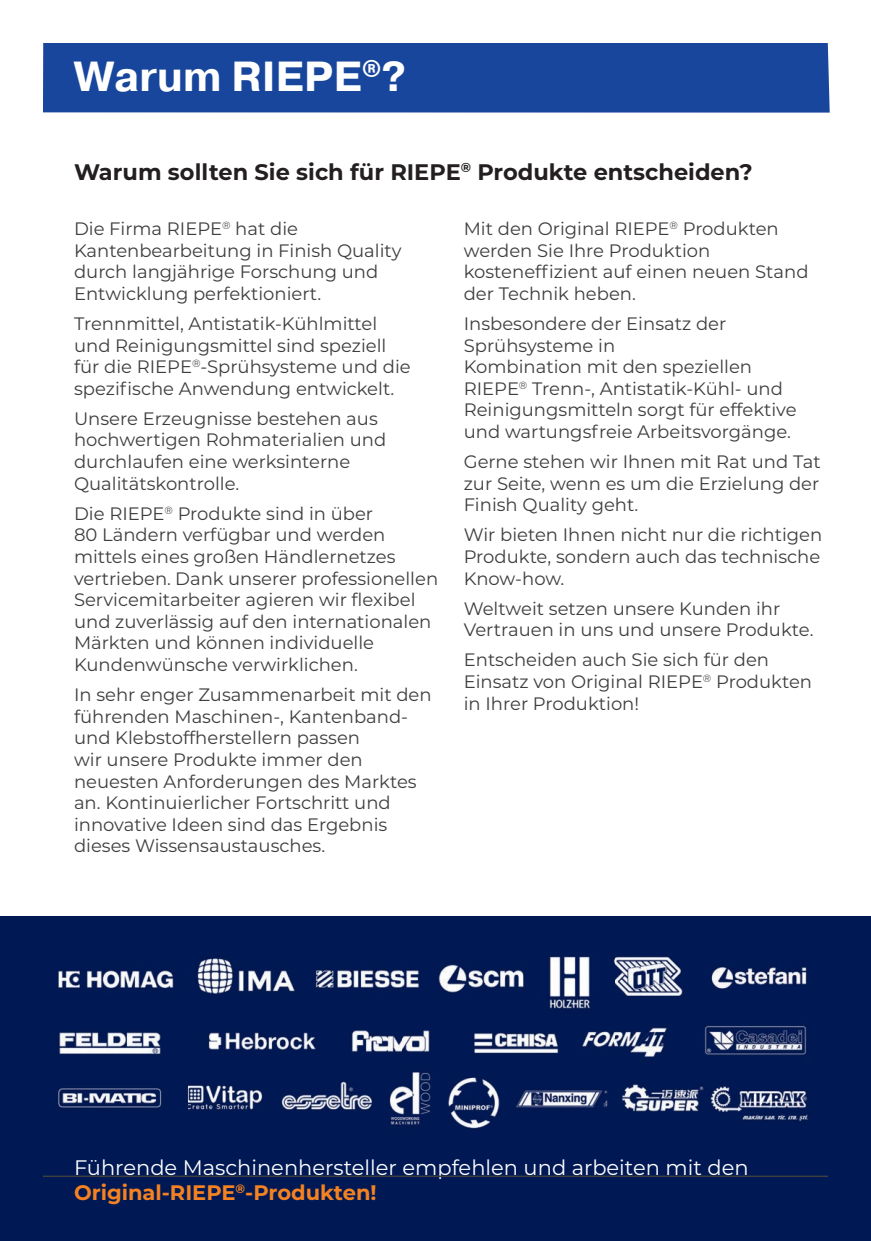
<style>
.page{position:relative;width:871px;height:1241px;background:#fff}
.page>*{position:absolute;margin:0;border:0;box-sizing:border-box;transform-origin:0 0}
.t1{font:700 42px "Pragmatica";letter-spacing:.005em;color:#fff}
.t2{font:700 22.5px "Montserrat";color:#231f20}
.t3{font:21px/25.2px "Montserrat";color:#fff}
.t4{font:18px/21.6px "Montserrat";color:#3e3e3f}
.s1{font-weight:700;color:#f58220}
</style>
<div class="page">
<div style="left:43px;top:43px;width:787px;height:70px;background:#18469d"></div>
<img style="left:0;top:916px;width:871px;height:325px">
<hr style="left:43px;top:1175px;width:785px;height:2px;background:#3e3e3f">
<h1 class="t1" style="left:74px;top:49px;width:333px">Warum RIEPE<sup>®</sup>?</h1>
<p class="t2" style="left:74px;top:156px;width:680px">Warum sollten Sie sich für RIEPE<sup>®</sup> Produkte entscheiden?</p>
<p class="t4" style="left:74px;top:217px;width:329px">Die Firma RIEPE<sup>®</sup> hat die<br>Kantenbearbeitung in Finish Quality durch langjährige Forschung und<br>Entwicklung perfektioniert.</p>
<p class="t4" style="left:74px;top:312px;width:338px">Trennmittel, Antistatik-Kühlmittel und Reinigungsmittel sind speziell für die RIEPE<sup>®</sup>-Sprühsysteme und die spezifische Anwendung entwickelt.</p>
<p class="t4" style="left:74px;top:407px;width:314px">Unsere Erzeugnisse bestehen aus hochwertigen Rohmaterialien und durchlaufen eine werksinterne<br>Qualitätskontrolle.</p>
<p class="t4" style="left:74px;top:502px;width:366px">Die RIEPE<sup>®</sup> Produkte sind in über<br>80 Ländern verfügbar und werden mittels eines großen Händlernetzes vertrieben. Dank unserer professionellen Servicemitarbeiter agieren wir flexibel und zuverlässig auf den internationalen Märkten und können individuelle Kundenwünsche verwirklichen.</p>
<p class="t4" style="left:74px;top:683px;width:359px">In sehr enger Zusammenarbeit mit den führenden Maschinen-, Kantenband&shy;und Klebstoffherstellern passen<br>wir unsere Produkte immer den neuesten Anforderungen des Marktes an. Kontinuierlicher Fortschritt und innovative Ideen sind das Ergebnis dieses Wissensaustausches.</p>
<p class="t4" style="left:464px;top:217px;width:346px">Mit den Original RIEPE<sup>®</sup> Produkten werden Sie Ihre Produktion kosteneffizient auf einen neuen Stand der Technik heben.</p>
<p class="t4" style="left:464px;top:312px;width:334px">Insbesondere der Einsatz der<br>Sprühsysteme in<br>Kombination mit den speziellen<br>RIEPE<sup>®</sup> Trenn-, Antistatik-Kühl- und<br>Reinigungsmitteln sorgt für effektive und wartungsfreie Arbeitsvorgänge.</p>
<p class="t4" style="left:464px;top:450px;width:359px;text-align:justify">Gerne stehen wir Ihnen mit Rat und Tat zur Seite, wenn es um die Erzielung der Finish Quality geht.</p>
<p class="t4" style="left:464px;top:523px;width:360px;text-align:justify">Wir bieten Ihnen nicht nur die richtigen Produkte, sondern auch das technische Know-how.</p>
<p class="t4" style="left:464px;top:597px;width:351px">Weltweit setzen unsere Kunden ihr<br>Vertrauen in uns und unsere Produkte.</p>
<p class="t4" style="left:464px;top:648px;width:350px">Entscheiden auch Sie sich für den<br>Einsatz von Original RIEPE<sup>®</sup> Produkten in Ihrer Produktion!</p>
<p class="t3" style="left:74px;top:1154px;width:676px">Führende Maschinenhersteller empfehlen und arbeiten mit den<br><span class="s1">Original-RIEPE</span><sup>®</sup><span class="s1">-Produkten!</span></p>
</div>
